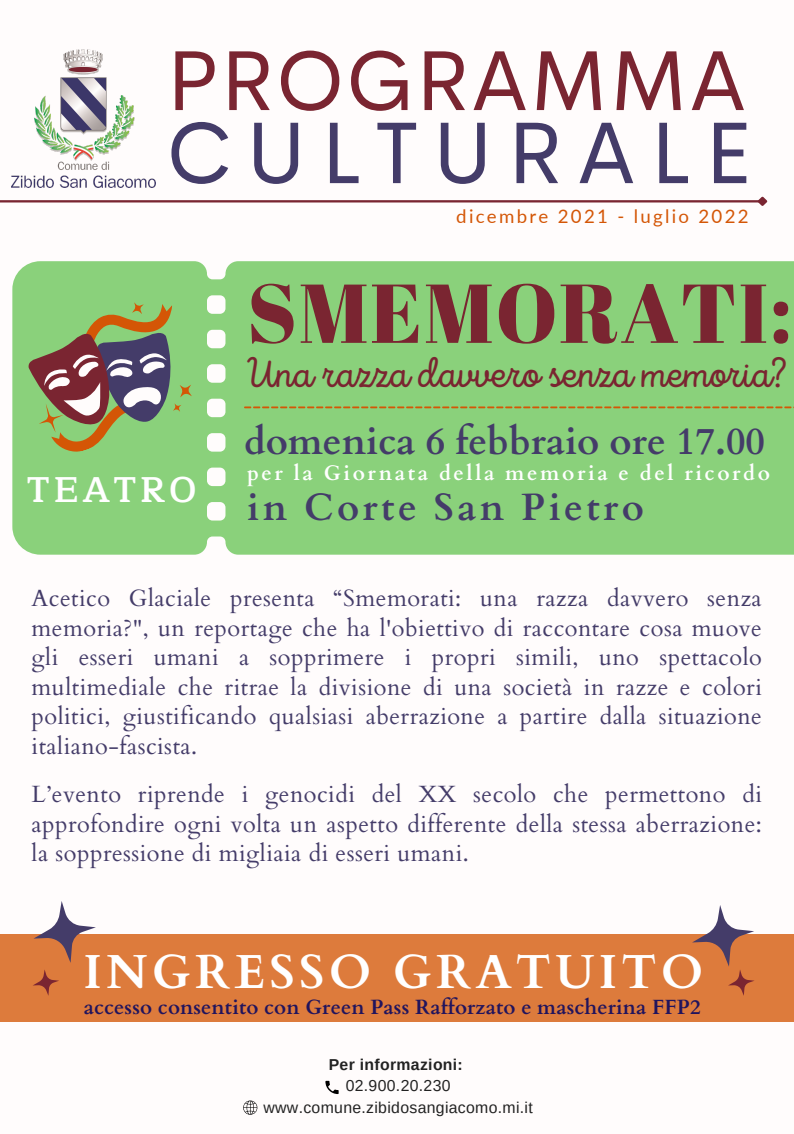
<style>
.page{position:relative;width:794px;height:1134px;background:#fff}
.page>*{position:absolute;margin:0;border:0;box-sizing:border-box;transform-origin:0 0}
.t1{font:87.8px "Cerebri Sans";letter-spacing:.16em;color:#443c69}
.t2{font:85.36px "Cerebri Sans";letter-spacing:.02em;color:#7a2531}
.t3{font:83.24px "Abril Fatface";letter-spacing:.02em;color:#7a2531}
.t4{font:700 47.88px "Cardo";letter-spacing:.09em;color:#fff}
.t5{font:42.48px "Intro Script";color:#7a2531}
.t6{font:700 38px "Cardo";color:#443c69}
.t7{font:700 38px "Cardo";letter-spacing:.09em;color:#443c69}
.t8{font:600 36.2px "Maitree";letter-spacing:.1em;color:#fff}
.t9{font:23.52px/29.5px "Cardo";letter-spacing:.02em;color:#443c69;text-align:justify}
.t10{font:700 21px "Cardo";letter-spacing:.125em;color:#fff}
.t11{font:700 20.6px "Cardo";letter-spacing:.005em;color:#21145d}
.t12{font:18.64px "Lato";letter-spacing:.125em;color:#d45606}
.t13{font:15.8px "Arimo";letter-spacing:.02em;color:#222}
.t14{font:700 15.8px "Arimo";letter-spacing:.02em;color:#222}
</style>
<div class="page">
<div style="left:12px;top:261px;width:782px;height:294px;background:#8ad17b"></div>
<div style="left:0;top:934px;width:794px;height:87px;background:#dd7b3c"></div>
<svg style="left:692px;top:905px;width:62px;height:91px"></svg>
<svg style="left:33px;top:901px;width:63px;height:95px"></svg>
<svg style="left:23px;top:294px;width:172px;height:165px"></svg>
<svg style="left:244px;top:406px;width:550px;height:2px"></svg>
<hr style="left:0;top:200px;width:759px;height:3px;background:#7a2531">
<svg style="left:755px;top:196px;width:13px;height:10px"></svg>
<img style="left:12px;top:49px;width:144px;height:138px">
<svg style="left:325px;top:1081px;width:14px;height:13px"></svg>
<svg style="left:243px;top:1100px;width:15px;height:15px"></svg>
<p class="t2" style="left:166px;top:25px;width:582px">PROGRAMMA</p>
<p class="t1" style="left:166px;top:95px;width:587px">CULTURALE</p>
<p class="t12" style="left:456px;top:205px;width:294px">dicembre 2021 - luglio 2022</p>
<p class="t3" style="left:247px;top:255px;width:546px">SMEMORATI:</p>
<p class="t8" style="left:27px;top:460px;width:171px">TEATRO</p>
<p class="t5" style="left:245px;top:355px;width:543px">Una razza davvero senza memoria?</p>
<p class="t6" style="left:244px;top:416px;width:522px">domenica 6 febbraio ore 17.00</p>
<p class="t7" style="left:247px;top:482px;width:398px">in Corte San Pietro</p>
<p class="t10" style="left:247px;top:459px;width:524px">per la Giornata della memoria e del ricordo</p>
<p class="t9" style="left:32px;top:584px;width:732px">Acetico Glaciale presenta “Smemorati: una razza davvero senza memoria?", un reportage che ha l'obiettivo di raccontare cosa muove gli esseri umani a sopprimere i propri simili, uno spettacolo multimediale che ritrae la divisione di una società in razze e colori politici, giustificando qualsiasi aberrazione a partire dalla situazione italiano-fascista.</p>
<p class="t9" style="left:32px;top:780px;width:732px">L’evento riprende i genocidi del XX secolo che permettono di approfondire ogni volta un aspetto differente della stessa aberrazione: la soppressione di migliaia di esseri umani.</p>
<p class="t4" style="left:83px;top:941px;width:621px">INGRESSO GRATUITO</p>
<p class="t11" style="left:84px;top:993px;width:618px">accesso consentito con Green Pass Rafforzato e mascherina FFP2</p>
<p class="t14" style="left:329px;top:1055px;width:136px">Per informazioni:</p>
<p class="t13" style="left:346px;top:1077px;width:106px">02.900.20.230</p>
<p class="t13" style="left:263px;top:1099px;width:271px">www.comune.zibidosangiacomo.mi.it</p>
</div>
